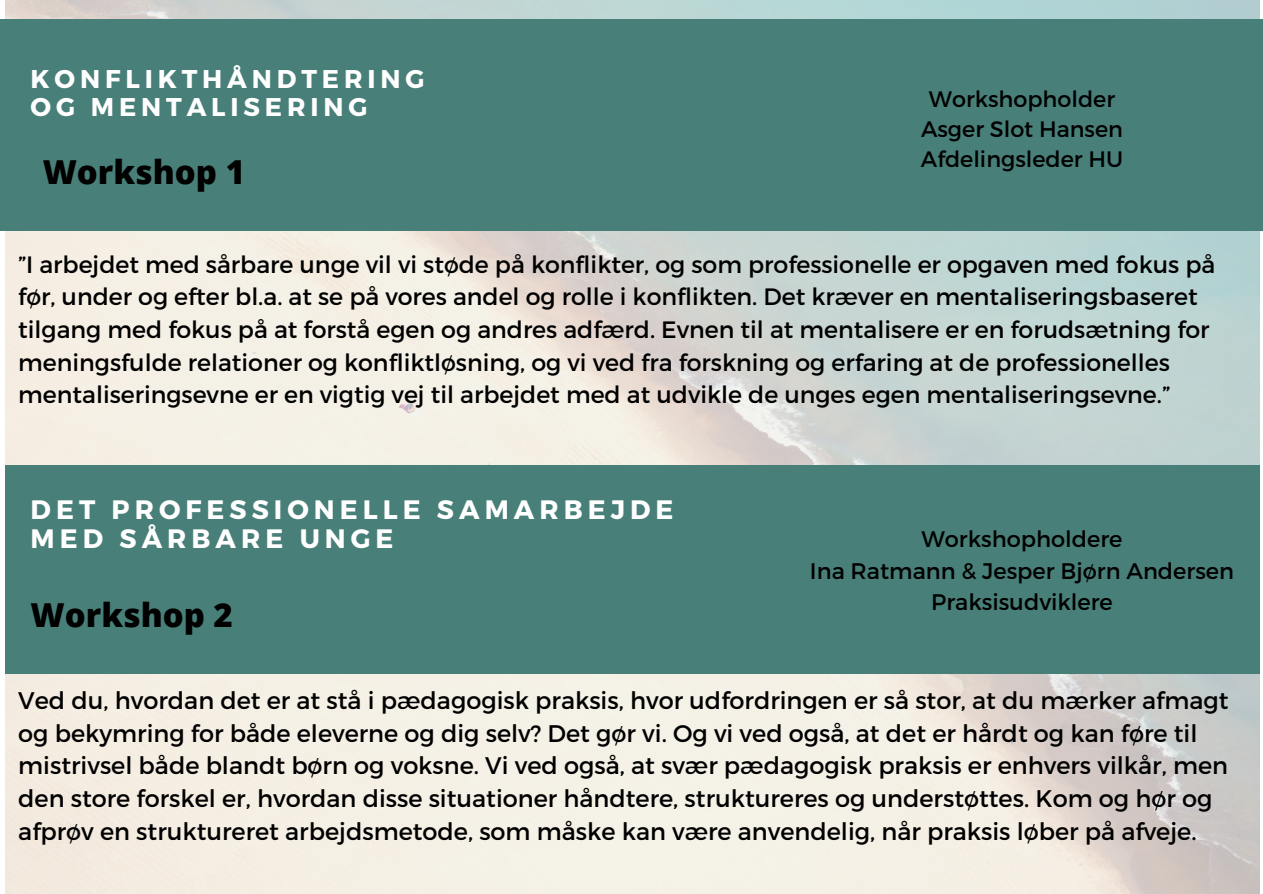
<style>
.page{position:relative;width:1263px;height:894px;background:#fff}
.page>*{position:absolute;margin:0;border:0;box-sizing:border-box;transform-origin:0 0}
.t1{font:800 33px "Open Sans";color:#000}
.t2{font:700 26.55px/29px "Montserrat";letter-spacing:.19em;color:#fff}
.t3{font:700 25.65px/28px "Montserrat";letter-spacing:.19em;color:#fff}
.t4{font:24px/32.5px "Montserrat";color:#000}
.t5{font:23.7px/32.5px "Montserrat";color:#000}
.t6{font:22.5px/31.5px "Montserrat";color:#000;text-align:center}
.t7{font:22.35px/30.3px "Montserrat";color:#000;text-align:center}
</style>
<div class="page">
<img style="left:5px;top:0;width:1254px;height:893px">
<div style="left:1px;top:20px;width:1262px;height:210px;background:#487f79"></div>
<div style="left:5px;top:465px;width:1254px;height:208px;background:#487f79"></div>
<p class="t3" style="left:31px;top:64px;width:395px">KONFLIKTHÅNDTERING<br>OG MENTALISERING</p>
<h1 class="t1" style="left:43px;top:148px;width:204px">Workshop 1</h1>
<p class="t7" style="left:921px;top:82px;width:204px">Workshopholder<br>Asger Slot Hansen<br>Afdelingsleder HU</p>
<p class="t5" style="left:18px;top:247px;width:1199px">”I arbejdet med sårbare unge vil vi støde på konflikter, og som professionelle er opgaven med fokus på før, under og efter bl.a. at se på vores andel og rolle i konflikten. Det kræver en mentaliseringsbaseret tilgang med fokus på at forstå egen og andres adfærd. Evnen til at mentalisere er en forudsætning for meningsfulde relationer og konfliktløsning, og vi ved fra forskning og erfaring at de professionelles mentaliseringsevne er en vigtig vej til arbejdet med at udvikle de unges egen mentaliseringsevne.”</p>
<p class="t2" style="left:31px;top:494px;width:644px">DET PROFESSIONELLE SAMARBEJDE<br>MED SÅRBARE UNGE</p>
<h1 class="t1" style="left:31px;top:591px;width:204px">Workshop 2</h1>
<p class="t6" style="left:810px;top:522px;width:426px">Workshopholdere<br>Ina Ratmann &amp; Jesper Bjørn Andersen<br>Praksisudviklere</p>
<p class="t4" style="left:18px;top:683px;width:1212px">Ved du, hvordan det er at stå i pædagogisk praksis, hvor udfordringen er så stor, at du mærker afmagt og bekymring for både eleverne og dig selv? Det gør vi. Og vi ved også, at det er hårdt og kan føre til mistrivsel både blandt børn og voksne. Vi ved også, at svær pædagogisk praksis er enhvers vilkår, men den store forskel er, hvordan disse situationer håndtere, struktureres og understøttes. Kom og hør og afprøv en struktureret arbejdsmetode, som måske kan være anvendelig, når praksis løber på afveje.</p>
</div>
